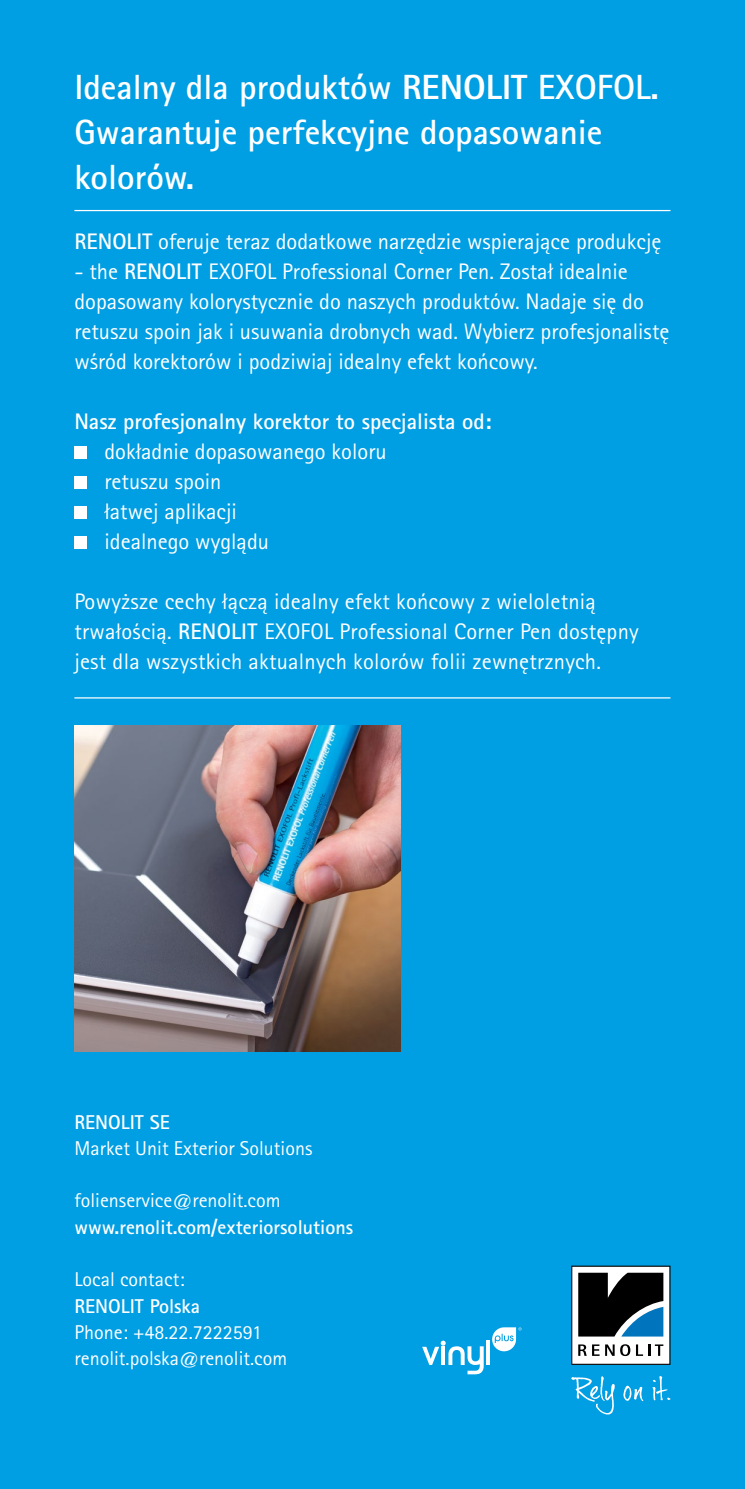
<style>
.page{position:relative;width:745px;height:1489px;background:#fff}
.page>*{position:absolute;margin:0;border:0;box-sizing:border-box;transform-origin:0 0}
.t1{font:700 35px/45px "Rotis Sans Serif Pro";color:#fff}
.t2{font:22.5px/30px "Rotis Sans Serif Pro";color:#fff}
.t3{font:700 22.5px "Rotis Sans Serif Pro";color:#fff}
.t4{font:20px/26.2px "Rotis Sans Serif Pro";color:#fff}
.t5{font:700 20px "Rotis Sans Serif Pro";color:#fff}
.s1{font-weight:800}
.s2{font-weight:700}
</style>
<div class="page">
<div style="left:0;top:0;width:744px;height:1488px;background:#009ee3"></div>
<svg style="left:571px;top:1265px;width:99px;height:99px;background:#6d777e"></svg>
<svg style="left:623px;top:1385px;width:20px;height:15px"></svg>
<svg style="left:652px;top:1376px;width:18px;height:24px"></svg>
<svg style="left:571px;top:1376px;width:43px;height:38px"></svg>
<hr style="left:486px;top:1340px;width:4px;height:24px;background:#fff">
<svg style="left:422px;top:1340px;width:61px;height:34px"></svg>
<svg style="left:492px;top:1327px;width:29px;height:24px"></svg>
<hr style="left:74px;top:210px;width:596px;height:1px;background:#fff">
<hr style="left:74px;top:697px;width:596px;height:1px;background:#fff">
<div style="left:74px;top:446px;width:13px;height:13px;background:#fff"></div>
<div style="left:74px;top:476px;width:13px;height:13px;background:#fff"></div>
<div style="left:74px;top:506px;width:13px;height:13px;background:#fff"></div>
<div style="left:74px;top:536px;width:13px;height:13px;background:#fff"></div>
<img style="left:74px;top:725px;width:326px;height:326px">
<h1 class="t1" style="left:74px;top:64px;width:585px">Idealny dla produktów <span class="s1">RENOLIT</span> EXOFOL.<br>Gwarantuje perfekcyjne dopasowanie kolorów.</h1>
<p class="t2" style="left:74px;top:226px;width:588px"><span class="s2">RENOLIT</span> oferuje teraz dodatkowe narzędzie wspierające produkcję</p>
<p class="t2" style="left:74px;top:256px;width:596px">- the <span class="s2">RENOLIT</span> EXOFOL Professional Corner Pen. Został idealnie dopasowany kolorystycznie do naszych produktów. Nadaje się do retuszu spoin jak i usuwania drobnych wad. Wybierz profesjonalistę wśród korektorów i podziwiaj idealny efekt końcowy.</p>
<p class="t3" style="left:74px;top:407px;width:418px">Nasz profesjonalny korektor to specjalista od:</p>
<p class="t2" style="left:104px;top:436px;width:283px">dokładnie dopasowanego koloru retuszu spoin<br>łatwej aplikacji<br>idealnego wyglądu</p>
<p class="t2" style="left:74px;top:586px;width:565px">Powyższe cechy łączą idealny efekt końcowy z wieloletnią trwałością. <span class="s2">RENOLIT</span> EXOFOL Professional Corner Pen dostępny jest dla wszystkich aktualnych kolorów folii zewnętrznych.</p>
<p class="t5" style="left:74px;top:1109px;width:97px">RENOLIT SE</p>
<p class="t4" style="left:74px;top:1135px;width:239px">Market Unit Exterior Solutions</p>
<p class="t4" style="left:74px;top:1187px;width:207px">folienservice@renolit.com</p>
<p class="t5" style="left:74px;top:1214px;width:280px">www.renolit.com/exteriorsolutions</p>
<p class="t4" style="left:74px;top:1266px;width:111px">Local contact:</p>
<p class="t5" style="left:74px;top:1292px;width:127px">RENOLIT Polska</p>
<p class="t4" style="left:74px;top:1318px;width:214px">Phone: +48.22.7222591 renolit.polska@renolit.com</p>
</div>
